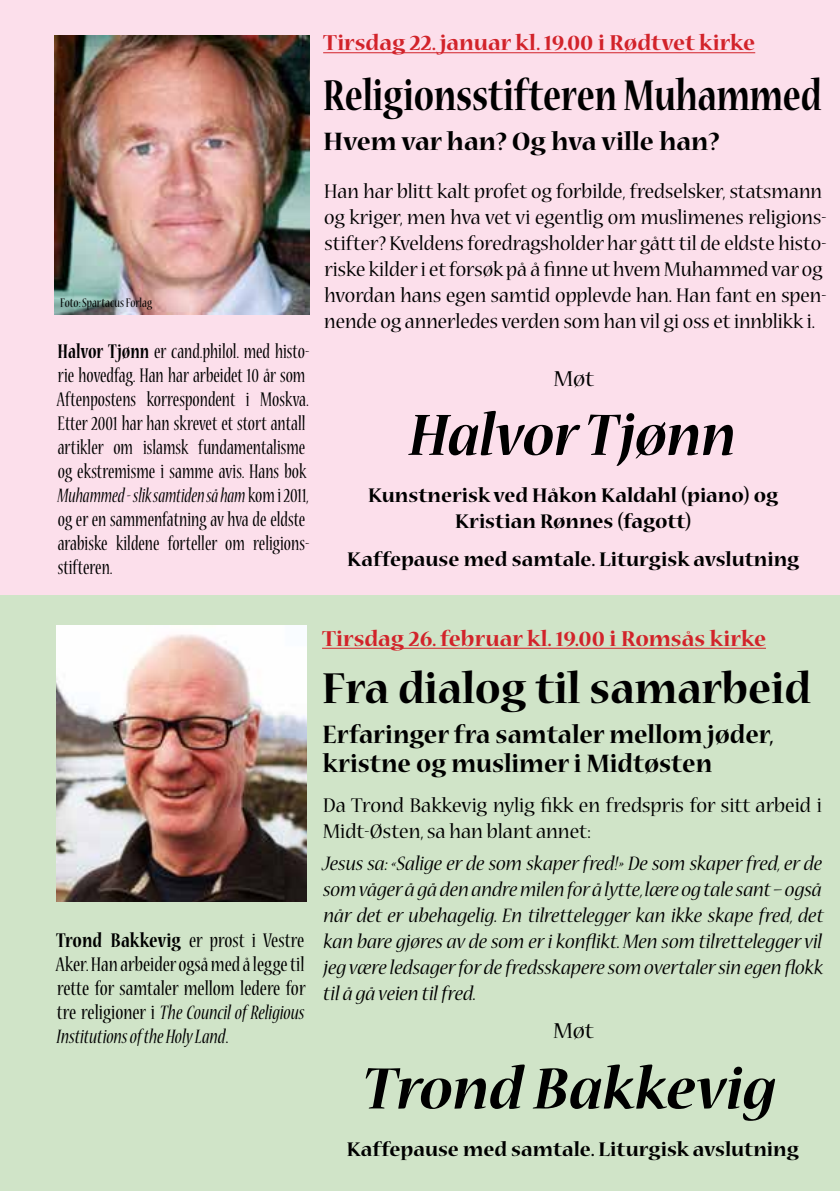
<style>
.page{position:relative;width:840px;height:1191px;background:#fff}
.page>*{position:absolute;margin:0;border:0;box-sizing:border-box;transform-origin:0 0}
.t1{font:italic 700 66px "Nueva Std";color:#000}
.t2{font:italic 700 66px "Nueva Std";color:#000;scale:.95 1}
.t3{font:700 48px "Nueva Std";color:#000;scale:.75 1}
.t4{font:700 48px "Nueva Std";color:#000;scale:.96 1}
.t5{font:700 28px/28px "Nueva Std";color:#000;scale:.96 1}
.t6{font:700 28px "Nueva Std";color:#000}
.t7{font:700 24px "Nueva Std";color:#d2232a}
.t8{font:24px "Nueva Std";color:#000}
.t9{font:condensed 22px/24px "Nueva Std";color:#000;scale:.9 1}
.t10{font:22px/26px "Nueva Std";color:#000;scale:.94 1}
.t11{font:italic 22px/26px "Nueva Std";color:#000;text-align:justify;scale:.96 1}
.t12{font:condensed 22px/24px "Nueva Std";color:#000;text-align:justify}
.t13{font:700 22px/26px "Nueva Std";color:#000;text-align:center}
.t14{font:22px/26px "Nueva Std";color:#000;scale:.96 1}
.t15{font:condensed 14px "Nueva Std";color:#000}
.s1{font-weight:700}
.s2{font-style:italic}
</style>
<div class="page">
<div style="left:0;top:0;width:306px;height:595px;background:#fcdfeb"></div>
<div style="left:306px;top:0;width:533px;height:686px;background:#fcdfeb"></div>
<hr style="left:323px;top:52px;width:431px;height:1px;background:#d2232a">
<div style="left:305px;top:595px;width:534px;height:596px;background:#d0e4c8"></div>
<hr style="left:322px;top:648px;width:443px;height:1px;background:#d2232a">
<div style="left:0;top:595px;width:305px;height:596px;background:#d0e4c8"></div>
<img style="left:57px;top:626px;width:249px;height:275px">
<img style="left:54px;top:35px;width:255px;height:280px">
<p class="t15" style="left:60px;top:296px;width:93px">Foto: Spartacus Forlag</p>
<p class="t9" style="left:57px;top:340px;width:282px"><span class="s1">Halvor Tjønn</span> er cand.philol. med histo&shy;rie hovedfag. Han har arbeidet 10 år som Aftenpostens korrespondent i Moskva.<br>Etter 2001 har han skrevet et stort antall artikler om islamsk fundamentalisme og ekstremisme i samme avis. Hans bok <span class="s2">Muhammed - slik samtiden så ham</span> kom i 2011, og er en sammenfatning av hva de eldste arabiske kildene forteller om religions&shy;stifteren.</p>
<p class="t7" style="left:323px;top:32px;width:433px">Tirsdag 22. januar kl. 19.00 i Rødtvet kirke</p>
<h2 class="t3" style="left:323px;top:73px;width:665px">Religionsstifteren Muhammed</h2>
<p class="t6" style="left:323px;top:128px;width:397px">Hvem var han? Og hva ville han?</p>
<p class="t10" style="left:324px;top:179px;width:535px">Han har blitt kalt profet og forbilde, fredselsker, statsmann og kriger, men hva vet vi egentlig om muslimenes religions&shy;stifter? Kveldens foredragsholder har gått til de eldste histo&shy;riske kilder i et forsøk på å finne ut hvem Muhammed var og hvordan hans egen samtid opplevde han. Han fant en spen&shy;nende og annerledes verden som han vil gi oss et innblikk i.</p>
<p class="t8" style="left:553px;top:367px;width:42px">Møt</p>
<h1 class="t2" style="left:409px;top:405px;width:345px">Halvor Tjønn</h1>
<p class="t13" style="left:368px;top:483px;width:411px">Kunstnerisk ved Håkon Kaldahl (piano) og<br>Kristian Rønnes (fagott)</p>
<p class="t13" style="left:347px;top:547px;width:453px">Kaffepause med samtale. Liturgisk avslutning</p>
<p class="t12" style="left:56px;top:929px;width:251px"><span class="s1">Trond Bakkevig</span> er prost i Vestre Aker. Han arbeider også med å legge til rette for samtaler mellom ledere for tre religioner i <span class="s2">The Council of Religious Institutions of the Holy Land</span>.</p>
<p class="t7" style="left:322px;top:627px;width:445px">Tirsdag 26. februar kl. 19.00 i Romsås kirke</p>
<h2 class="t4" style="left:322px;top:666px;width:510px">Fra dialog til samarbeid</h2>
<p class="t5" style="left:322px;top:722px;width:472px">Erfaringer fra samtaler mellom jøder, kristne og muslimer i Midtøsten</p>
<p class="t14" style="left:323px;top:793px;width:521px">Da Trond Bakkevig nylig fikk en fredspris for sitt arbeid i<br>Midt-Østen, sa han blant annet:</p>
<p class="t11" style="left:322px;top:851px;width:524px">Jesus sa: «Salige er de som skaper fred!» De som skaper fred, er de som våger å gå den andre milen for å lytte, lære og tale sant – også når det er ubehagelig. En tilrettelegger kan ikke skape fred, det kan bare gjøres av de som er i konflikt. Men som tilrettelegger vil jeg være ledsager for de fredsskapere som overtaler sin egen flokk til å gå veien til fred.</p>
<p class="t8" style="left:553px;top:1020px;width:42px">Møt</p>
<h1 class="t1" style="left:362px;top:1058px;width:415px">Trond Bakkevig</h1>
<p class="t13" style="left:346px;top:1137px;width:453px">Kaffepause med samtale. Liturgisk avslutning</p>
</div>
